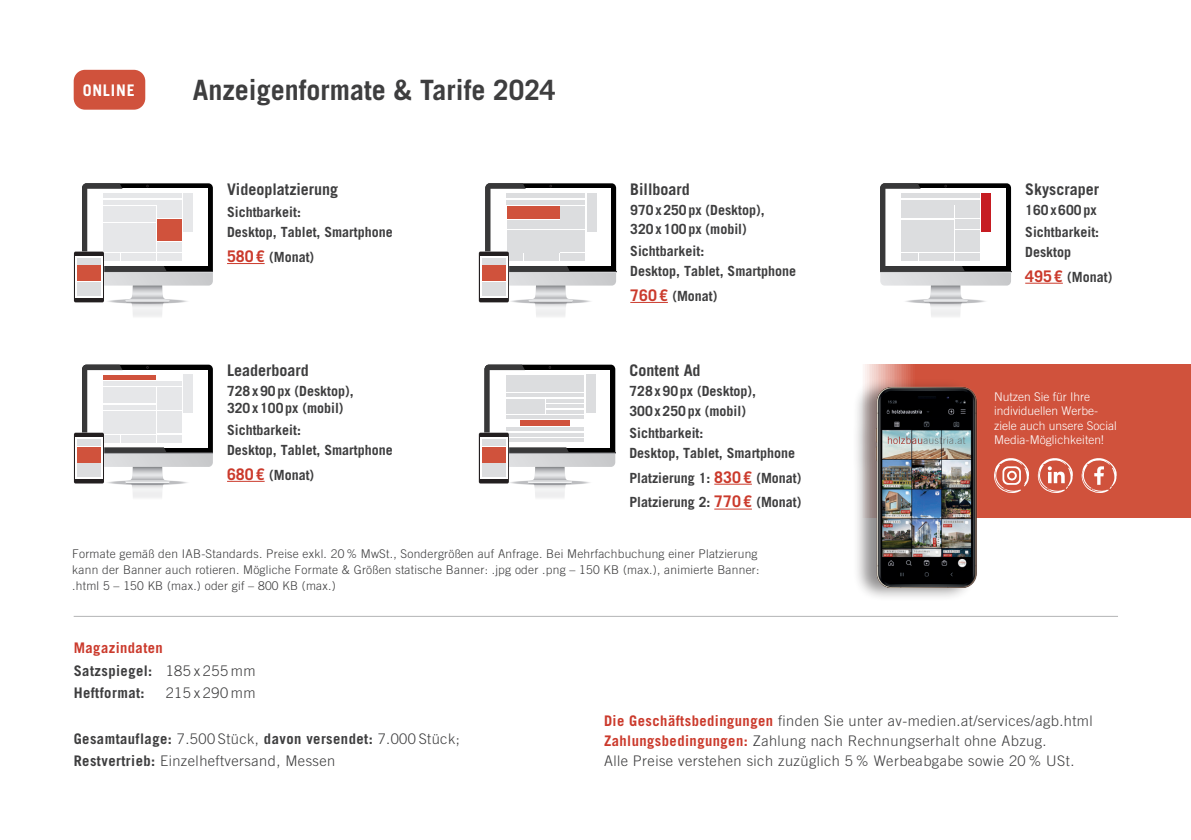
<style>
.page{position:relative;width:1191px;height:840px;background:#fff}
.page>*{position:absolute;margin:0;border:0;box-sizing:border-box;transform-origin:0 0}
.t1{font:700 28px "Trade Gothic LT Std";color:#3e3e3f}
.t2{font:700 16px "Trade Gothic LT Std";color:#3e3e3f}
.t3{font:700 16px "Trade Gothic LT Std";letter-spacing:.05em;color:#fff}
.t4{font:300 14.6px/20.4px "Trade Gothic LT Std";letter-spacing:.03em;color:#3e3e3f}
.t5{font:700 14.6px/22.6px "Trade Gothic LT Std";letter-spacing:.03em;color:#3e3e3f}
.t6{font:700 14px/19.6px "Trade Gothic LT Std";color:#3e3e3f}
.t7{font:300 12px/16px "Trade Gothic LT Std";letter-spacing:.02em;color:#3e3e3f}
.t8{font:300 12px/14.4px "Trade Gothic LT Std";color:#fff}
.s1{font-size:16px;color:#cb3a2c}
.s2{color:#cb3a2c}
.s3{font-weight:300}
.s4{font-weight:700}
.s5{font-weight:700;color:#cb3a2c}
</style>
<div class="page">
<div style="left:865px;top:364px;width:326px;height:153px;background:#d0523c"></div>
<svg style="left:1080px;top:457px;width:38px;height:37px"></svg>
<svg style="left:992px;top:457px;width:38px;height:37px"></svg>
<svg style="left:1036px;top:457px;width:38px;height:37px"></svg>
<div style="left:74px;top:70px;width:71px;height:40px;background:#d0523c;border-radius:11px"></div>
<hr style="left:630px;top:302px;width:38px;height:1px;background:#cb3a2c">
<div style="left:478px;top:251px;width:31px;height:51px;background:#dedddd;border-radius:2px"></div>
<div style="left:479px;top:251px;width:30px;height:51px;background:#231f20;border-radius:2px"></div>
<div style="left:480px;top:256px;width:28px;height:42px;background:#fff"></div>
<svg style="left:482px;top:183px;width:134px;height:134px"></svg>
<div style="left:482px;top:266px;width:24px;height:15px;background:#d0523c"></div>
<hr style="left:1025px;top:282px;width:37px;height:1px;background:#cb3a2c">
<svg style="left:880px;top:183px;width:131px;height:134px"></svg>
<div style="left:901px;top:193px;width:78px;height:5px;background:#dcdddf"></div>
<div style="left:901px;top:199px;width:78px;height:5px;background:#dcdddf"></div>
<div style="left:901px;top:206px;width:53px;height:12px;background:#dcdddf"></div>
<div style="left:901px;top:230px;width:53px;height:22px;background:#dcdddf"></div>
<div style="left:955px;top:206px;width:24px;height:12px;background:#dcdddf"></div>
<div style="left:955px;top:219px;width:24px;height:9px;background:#dcdddf"></div>
<div style="left:955px;top:253px;width:24px;height:8px;background:#dcdddf"></div>
<div style="left:919px;top:253px;width:35px;height:8px;background:#dcdddf"></div>
<div style="left:901px;top:253px;width:16px;height:8px;background:#dcdddf"></div>
<div style="left:955px;top:230px;width:24px;height:22px;background:#dcdddf"></div>
<div style="left:901px;top:219px;width:53px;height:9px;background:#dcdddf"></div>
<div style="left:981px;top:193px;width:10px;height:38px;background:#c61c22"></div>
<hr style="left:714px;top:483px;width:38px;height:1px;background:#cb3a2c">
<hr style="left:714px;top:508px;width:38px;height:1px;background:#cb3a2c">
<div style="left:478px;top:432px;width:31px;height:51px;background:#dedddd;border-radius:2px"></div>
<div style="left:479px;top:432px;width:30px;height:51px;background:#231f20;border-radius:2px"></div>
<div style="left:480px;top:437px;width:28px;height:42px;background:#fff"></div>
<svg style="left:482px;top:364px;width:133px;height:134px"></svg>
<div style="left:482px;top:446px;width:24px;height:16px;background:#d0523c"></div>
<hr style="left:227px;top:263px;width:38px;height:1px;background:#cb3a2c">
<div style="left:74px;top:251px;width:30px;height:51px;background:#231f20;border-radius:2px"></div>
<div style="left:75px;top:256px;width:28px;height:42px;background:#fff"></div>
<svg style="left:77px;top:183px;width:136px;height:134px"></svg>
<div style="left:77px;top:266px;width:24px;height:15px;background:#d0523c"></div>
<hr style="left:227px;top:480px;width:38px;height:1px;background:#cb3a2c">
<div style="left:74px;top:432px;width:30px;height:51px;background:#231f20;border-radius:2px"></div>
<div style="left:75px;top:437px;width:28px;height:42px;background:#fff"></div>
<svg style="left:77px;top:364px;width:136px;height:134px"></svg>
<div style="left:77px;top:446px;width:24px;height:16px;background:#d0523c"></div>
<div style="left:852px;top:378px;width:124px;height:223px;background:#231f20;opacity:.5"></div>
<img style="left:872px;top:385px;width:108px;height:202px">
<hr style="left:74px;top:615px;width:1044px;height:1px;background:#808285">
<p class="t3" style="left:83px;top:80px;width:53px">ONLINE</p>
<h1 class="t1" style="left:193px;top:73px;width:364px">Anzeigenformate &amp; Tarife 2024</h1>
<p class="t2" style="left:227px;top:179px;width:113px">Videoplatzierung</p>
<p class="t6" style="left:227px;top:202px;width:167px">Sichtbarkeit:<br>Desktop, Tablet, Smartphone</p>
<p class="t6" style="left:227px;top:247px;width:89px"><span class="s1">580€</span> (Monat)</p>
<p class="t2" style="left:227px;top:360px;width:83px">Leaderboard</p>
<p class="t6" style="left:227px;top:382px;width:128px;line-height:16.8px">728x90px (Desktop),<br>320x100px (mobil)</p>
<p class="t6" style="left:227px;top:420px;width:167px">Sichtbarkeit:<br>Desktop, Tablet, Smartphone</p>
<p class="t6" style="left:227px;top:464px;width:89px"><span class="s1">680€</span> (Monat)</p>
<p class="t2" style="left:630px;top:179px;width:61px">Billboard</p>
<p class="t6" style="left:630px;top:200px;width:136px">970x250px (Desktop),<br>320x100px (mobil)</p>
<p class="t6" style="left:630px;top:241px;width:167px">Sichtbarkeit:<br>Desktop, Tablet, Smartphone</p>
<p class="t6" style="left:630px;top:285px;width:89px"><span class="s1">760€</span> (Monat)</p>
<p class="t2" style="left:629px;top:360px;width:73px">Content Ad</p>
<p class="t6" style="left:629px;top:380px;width:128px">728x90px (Desktop),<br>300x250px (mobil)</p>
<p class="t6" style="left:629px;top:423px;width:167px">Sichtbarkeit:<br>Desktop, Tablet, Smartphone</p>
<p class="t6" style="left:629px;top:464px;width:173px;line-height:24.8px">Platzierung 1: <span class="s1">830€</span> (Monat)<br>Platzierung 2: <span class="s1">770€</span> (Monat)</p>
<p class="t7" style="left:72px;top:545px;width:688px">Formate gemäß den IAB-Standards. Preise exkl. 20 % MwSt., Sondergrößen auf Anfrage. Bei Mehrfachbuchung einer Platzierung kann der Banner auch rotieren. Mögliche Formate &amp; Größen statische Banner: .jpg oder .png – 150 KB (max.), animierte Banner: .html 5 – 150 KB (max.) oder gif – 800 KB (max.)</p>
<p class="t2" style="left:1025px;top:179px;width:75px">Skyscraper</p>
<p class="t6" style="left:1025px;top:198px;width:75px;line-height:22.4px">160x600px<br>Sichtbarkeit:</p>
<p class="t6" style="left:1025px;top:239px;width:89px;line-height:24.8px">Desktop<br><span class="s1">495€</span> (Monat)</p>
<p class="t8" style="left:994px;top:389px;width:124px">Nutzen Sie für Ihre individuellen Werbe&shy;ziele auch unsere Social<br>Media-Möglichkeiten!</p>
<p class="t5" style="left:74px;top:636px;width:183px"><span class="s2">Magazindaten<br></span>Satzspiegel: <span class="s3">185 x 255 mm<br></span>Heftformat:</p>
<p class="t4" style="left:166px;top:682px;width:91px">215 x 290 mm</p>
<p class="t4" style="left:74px;top:726px;width:387px;line-height:22.6px"><span class="s4">Gesamtauflage:</span> 7.500 Stück, <span class="s4">davon versendet:</span> 7.000 Stück;<br><span class="s4">Restvertrieb:</span> Einzelheftversand, Messen</p>
<p class="t4" style="left:604px;top:709px;width:490px"><span class="s5">Die Geschäftsbedingungen</span> finden Sie unter av-medien.at/services/agb.html<br><span class="s5">Zahlungsbedingungen:</span> Zahlung nach Rechnungserhalt ohne Abzug.<br>Alle Preise verstehen sich zuzüglich 5 % Werbeabgabe sowie 20 % USt.</p>
</div>
